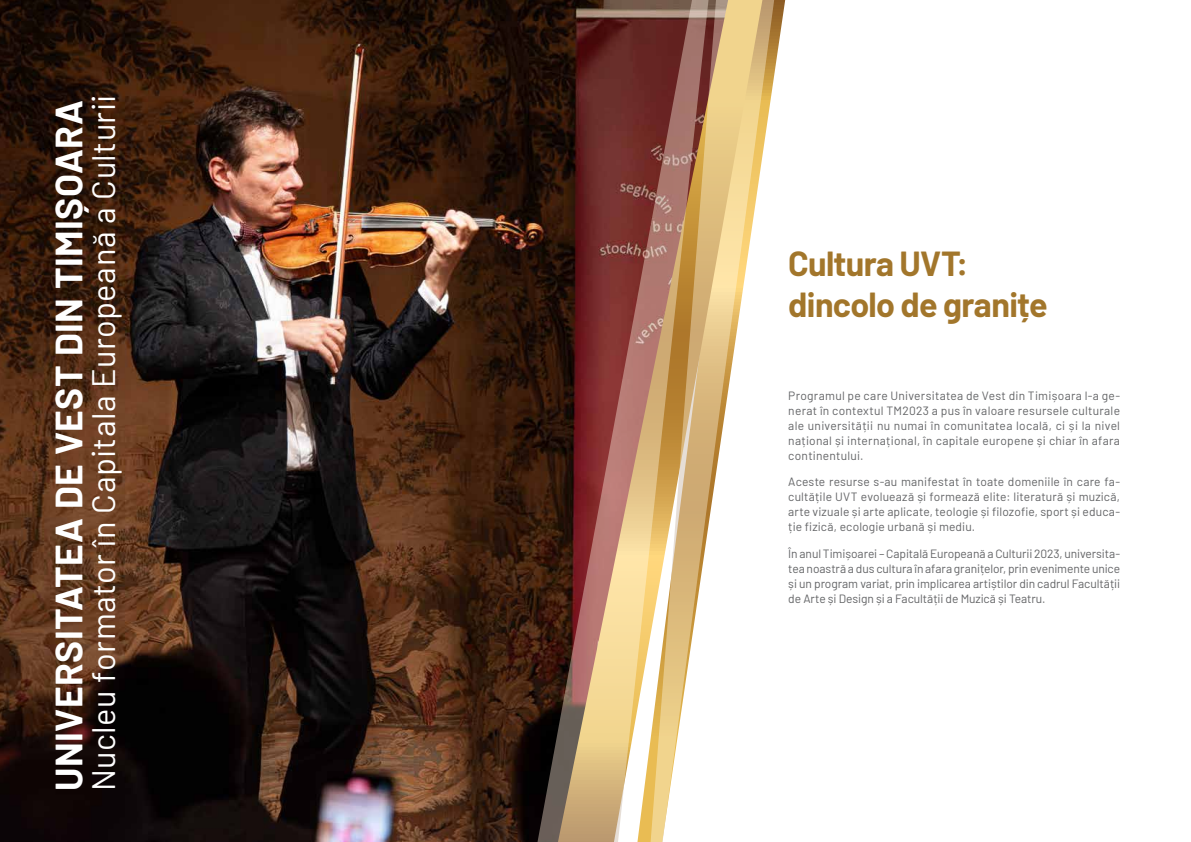
<style>
.page{position:relative;width:1191px;height:842px;background:#fff}
.page>*{position:absolute;margin:0;border:0;box-sizing:border-box;transform-origin:0 0}
.t1{font:700 37.1px "Barlow";letter-spacing:.015em;color:#fff}
.t2{font:700 34px/40.8px "Barlow";letter-spacing:-.02em;color:#a2762b}
.t3{font:32.5px "Barlow";letter-spacing:.015em;color:#fff}
.t4{font:12px/15px "Barlow";letter-spacing:.01em;color:#636466;text-align:justify}
</style>
<div class="page">
<img style="left:0;top:0;width:536px;height:842px">
<svg style="left:536px;top:0;width:114px;height:842px;background:#7d5241"></svg>
<svg style="left:650px;top:0;width:125px;height:842px"></svg>
<h1 class="t1" style="left:42px;top:791px;width:692px;rotate:-90deg">UNIVERSITATEA DE VEST DIN TIMIȘOARA</h1>
<h3 class="t3" style="left:80px;top:791px;width:698px;rotate:-90deg">Nucleu formator în Capitala Europeană a Culturii</h3>
<h2 class="t2" style="left:788px;top:241px;width:261px">Cultura UVT: dincolo de granițe</h2>
<p class="t4" style="left:788px;top:387px;width:333px">Programul pe care Universitatea de Vest din Timișoara l-a ge&shy;nerat în contextul TM2023 a pus în valoare resursele culturale ale universității nu numai în comunitatea locală, ci și la nivel național și internațional, în capitale europene și chiar în afara continentului.</p>
<p class="t4" style="left:788px;top:473px;width:333px">Aceste resurse s-au manifestat în toate domeniile în care fa&shy;cultățile UVT evoluează și formează elite: literatură și muzică, arte vizuale și arte aplicate, teologie și filozofie, sport și educa&shy;ție fizică, ecologie urbană și mediu.</p>
<p class="t4" style="left:788px;top:545px;width:333px">În anul Timișoarei – Capitală Europeană a Culturii 2023, universita&shy;tea noastră a dus cultura în afara granițelor, prin evenimente unice și un program variat, prin implicarea artiștilor din cadrul Facultății de Arte și Design și a Facultății de Muzică și Teatru.</p>
</div>
